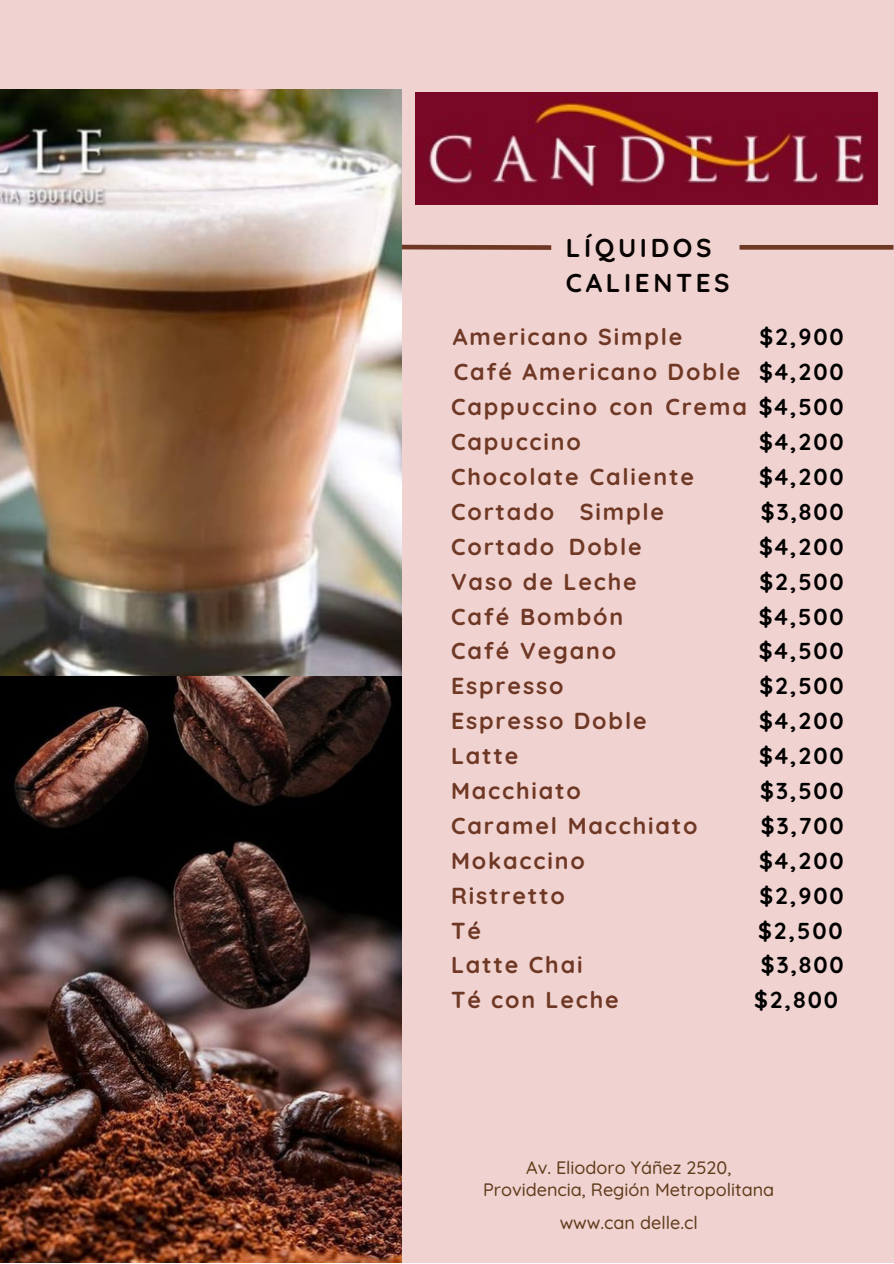
<style>
.page{position:relative;width:894px;height:1264px;background:#fff}
.page>*{position:absolute;margin:0;border:0;box-sizing:border-box;transform-origin:0 0}
.t1{font:700 25.8px/34.8px "Quicksand";letter-spacing:.14em;color:#060302}
.t2{font:700 23.1px/34.8px "Quicksand";letter-spacing:.08em;color:#6f3825;text-align:justify}
.t3{font:700 23.1px "Quicksand";letter-spacing:.08em;color:#000}
.t4{font:500 18px/22.5px "Quicksand";color:#603c1b;text-align:center}
.s1{color:#000}
</style>
<div class="page">
<div style="left:0;top:0;width:893px;height:1262px;background:#f0d2d0"></div>
<svg style="left:402px;top:244px;width:150px;height:6px"></svg>
<div style="left:739px;top:245px;width:154px;height:5px;background:#6f3825"></div>
<img style="left:416px;top:92px;width:461px;height:113px">
<img style="left:0;top:675px;width:402px;height:587px">
<img style="left:0;top:89px;width:402px;height:586px">
<p class="t1" style="left:565px;top:230px;width:165px">LÍQUIDOS<br>CALIENTES</p>
<p class="t2" style="left:451px;top:319px;width:394px;text-indent:308px"><span class="s1">$2,900<br></span>Café Americano Doble <span class="s1">$4,200<br></span>Cappuccino con Crema <span class="s1">$4,500<br></span>Capuccino</p>
<p class="t2" style="left:453px;top:319px;width:231px">Americano Simple</p>
<p class="t3" style="left:758px;top:427px;width:86px">$4,200</p>
<p class="t2" style="left:451px;top:459px;width:244px">Chocolate Caliente</p>
<p class="t3" style="left:758px;top:462px;width:86px">$4,200</p>
<p class="t2" style="left:451px;top:494px;width:214px">Cortado Simple</p>
<p class="t3" style="left:760px;top:496px;width:84px">$3,800</p>
<p class="t2" style="left:451px;top:528px;width:192px">Cortado Doble</p>
<p class="t3" style="left:758px;top:531px;width:86px">$4,200</p>
<p class="t2" style="left:451px;top:563px;width:187px">Vaso de Leche</p>
<p class="t3" style="left:759px;top:566px;width:86px">$2,500</p>
<p class="t2" style="left:451px;top:598px;width:174px">Café Bombón</p>
<p class="t3" style="left:758px;top:601px;width:86px">$4,500</p>
<p class="t2" style="left:451px;top:633px;width:167px">Café Vegano</p>
<p class="t3" style="left:758px;top:636px;width:86px">$4,500</p>
<p class="t2" style="left:451px;top:668px;width:114px">Espresso</p>
<p class="t3" style="left:759px;top:671px;width:86px">$2,500</p>
<p class="t2" style="left:451px;top:703px;width:197px">Espresso Doble</p>
<p class="t3" style="left:758px;top:706px;width:86px">$4,200</p>
<p class="t2" style="left:451px;top:738px;width:69px">Latte</p>
<p class="t3" style="left:758px;top:741px;width:86px">$4,200</p>
<p class="t2" style="left:451px;top:773px;width:131px">Macchiato</p>
<p class="t3" style="left:760px;top:775px;width:85px">$3,500</p>
<p class="t2" style="left:451px;top:807px;width:248px">Caramel Macchiato</p>
<p class="t3" style="left:760px;top:810px;width:85px">$3,700</p>
<p class="t2" style="left:451px;top:842px;width:135px">Mokaccino</p>
<p class="t3" style="left:758px;top:845px;width:86px">$4,200</p>
<p class="t2" style="left:451px;top:877px;width:115px">Ristretto</p>
<p class="t3" style="left:759px;top:880px;width:86px">$2,900</p>
<p class="t2" style="left:451px;top:912px;width:32px">Té</p>
<p class="t3" style="left:758px;top:915px;width:86px">$2,500</p>
<p class="t2" style="left:451px;top:947px;width:133px">Latte Chai</p>
<p class="t3" style="left:760px;top:950px;width:84px">$3,800</p>
<p class="t2" style="left:451px;top:982px;width:169px">Té con Leche</p>
<p class="t3" style="left:754px;top:985px;width:85px">$2,800</p>
<h1 class="t4" style="left:483px;top:1155px;width:293px">Av. Eliodoro Yáñez 2520,<br>Providencia, Región Metropolitana</h1>
<h2 class="t4" style="left:559px;top:1210px;width:139px">www.can delle.cl</h2>
</div>
